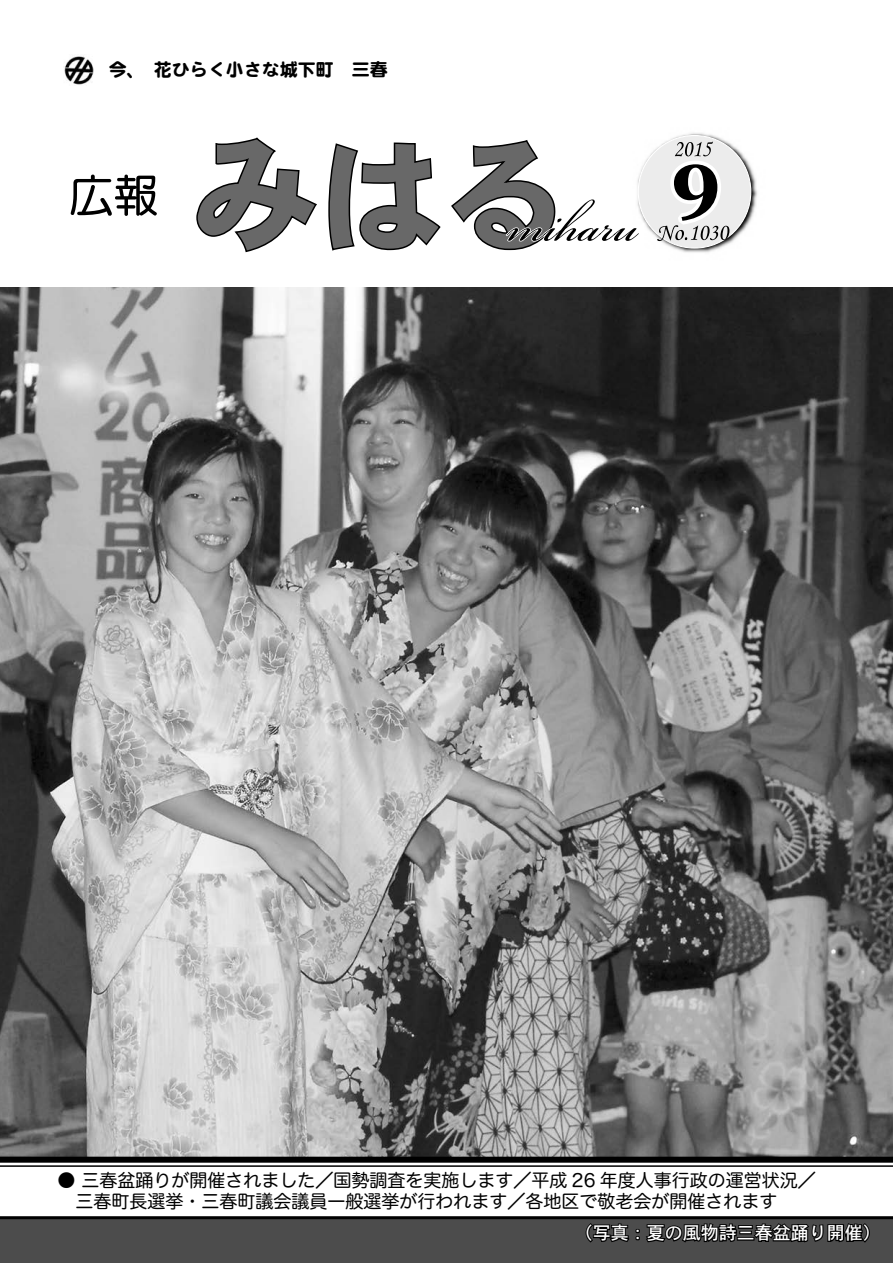
<style>
.page{position:relative;width:893px;height:1263px;background:#fff}
.page>*{position:absolute;margin:0;border:0;box-sizing:border-box;transform-origin:0 0}
.t1{font:18px/21.3px "Hira Maru Pro W4";color:#000}
.t2{font:18px "Osaka";color:#fff}
.t3{font:18px "DF Maru Gothic Std W9";color:#000}
</style>
<div class="page">
<img style="left:0;top:287px;width:893px;height:870px">
<img style="left:64px;top:56px;width:30px;height:29px">
<img style="left:639px;top:133px;width:119px;height:120px">
<div style="left:638px;top:136px;width:113px;height:112px;background:#ececec;border-radius:50%"></div>
<svg style="left:70px;top:174px;width:87px;height:42px"></svg>
<svg style="left:196px;top:137px;width:443px;height:116px"></svg>
<svg style="left:657px;top:142px;width:72px;height:99px"></svg>
<div style="left:0;top:1217px;width:893px;height:46px;background:#4c4c4c"></div>
<svg style="left:585px;top:1223px;width:285px;height:20px"></svg>
<div style="left:0;top:1157px;width:893px;height:6px;background:#000"></div>
<hr style="left:0;top:1216px;width:893px;height:3px;background:#000">
<hr style="left:0;top:1165px;width:893px;height:2px;background:#000">
<p class="t3" style="left:109px;top:60px;width:280px">今、　花ひらく小さな城下町　三春</p>
<p class="t1" style="left:57px;top:1168px;width:760px">● 三春盆踊りが開催されました／国勢調査を実施します／平成 26 年度人事行政の運営状況／　三春町長選挙・三春町議会議員一般選挙が行われます／各地区で敬老会が開催されます</p>
<p class="t2" style="left:575px;top:1221px;width:308px">（写真：夏の風物詩三春盆踊り開催）</p>
</div>
